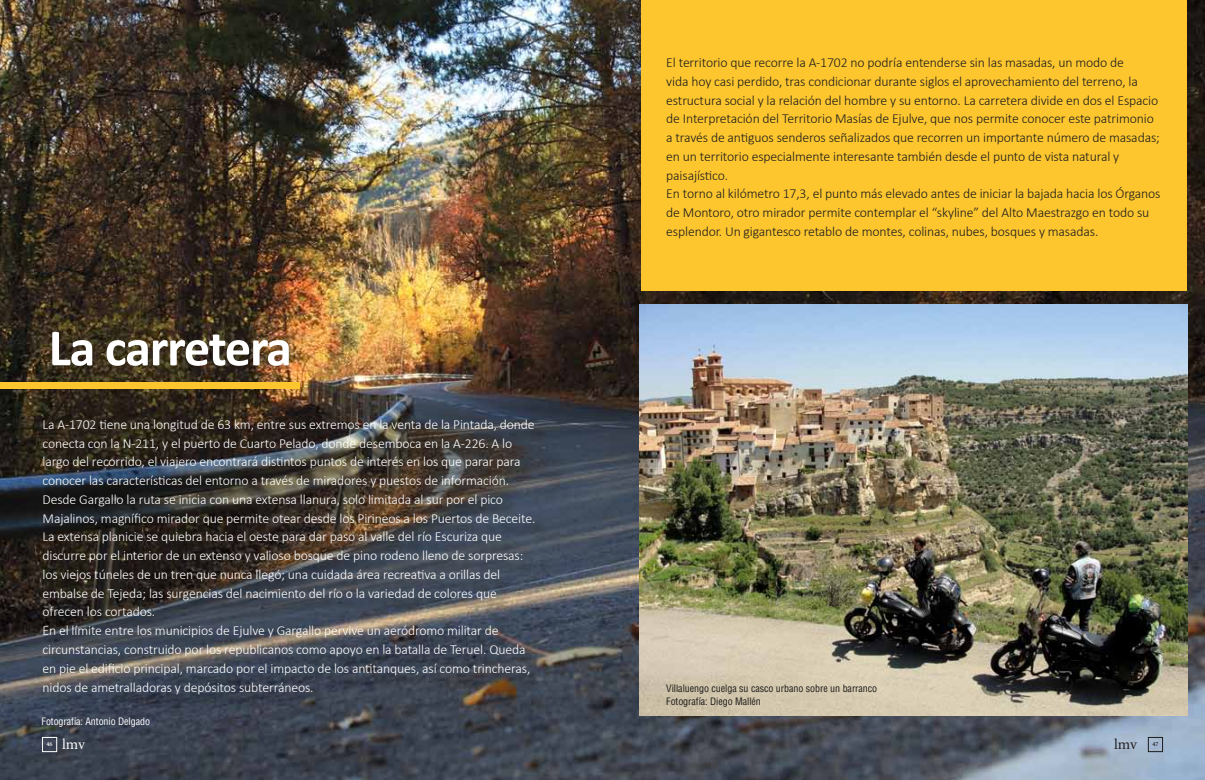
<style>
.page{position:relative;width:1205px;height:780px;background:#fff}
.page>*{position:absolute;margin:0;border:0;box-sizing:border-box;transform-origin:0 0}
.t1{font:700 52.5px "Calibri";color:#fff}
.t2{font:15px "Minion";color:#fff}
.t3{font:15px "Minion";color:#1d1d1b}
.t4{font:300 13.75px/18.8px "Calibri";letter-spacing:-.01em;color:#fff}
.t5{font:300 13.75px/18.8px "Calibri";letter-spacing:-.01em;color:#1d1d1b}
.t6{font:condensed 10px/13.1px "Helvetica LT Std";letter-spacing:-.005em;color:#1d1d1b}
.t7{font:condensed 10px "Helvetica LT Std";letter-spacing:-.005em;color:#fff}
.t8{font:600 6.25px "Minion";color:#fff}
.t9{font:600 6.25px "Minion";color:#1d1d1b}
</style>
<div class="page">
<img style="left:0;top:0;width:1205px;height:780px">
<div style="left:42px;top:737px;width:15px;height:14px;border:1px solid #fff"></div>
<div style="left:0;top:383px;width:299px;height:6px;background:#fdc62f"></div>
<div style="left:45px;top:421px;width:504px;height:287px;background:#1d1d1b;opacity:.75"></div>
<div style="left:641px;top:0;width:546px;height:291px;background:#fdc62f"></div>
<img style="left:639px;top:305px;width:548px;height:410px">
<div style="left:1148px;top:737px;width:14px;height:14px;border:1px solid #1d1d1b"></div>
<h1 class="t1" style="left:49px;top:314px;width:245px">La carretera</h1>
<p class="t4" style="left:43px;top:414px;width:494px">La A-1702 tiene una longitud de 63 km, entre sus extremos en la venta de la Pintada, donde conecta con la N-211, y el puerto de Cuarto Pelado, donde desemboca en la A-226. A lo largo del recorrido, el viajero encontrará distintos puntos de interés en los que parar para conocer las características del entorno a través de miradores y puestos de información.<br>Desde Gargallo la ruta se inicia con una extensa llanura, solo limitada al sur por el pico Majalinos, magnífico mirador que permite otear desde los Pirineos a los Puertos de Beceite.<br>La extensa planicie se quiebra hacia el oeste para dar paso al valle del río Escuriza que discurre por el interior de un extenso y valioso bosque de pino rodeno lleno de sorpresas: los viejos túneles de un tren que nunca llegó; una cuidada área recreativa a orillas del embalse de Tejeda; las surgencias del nacimiento del río o la variedad de colores que ofrecen los cortados.<br>En el límite entre los municipios de Ejulve y Gargallo pervive un aeródromo militar de circunstancias, construido por los republicanos como apoyo en la batalla de Teruel. Queda en pie el edificio principal, marcado por el impacto de los antitanques, así como trincheras, nidos de ametralladoras y depósitos subterráneos.</p>
<p class="t7" style="left:42px;top:715px;width:110px">Fotografía: Antonio Delgado</p>
<p class="t8" style="left:47px;top:741px;width:8px">46</p>
<p class="t2" style="left:62px;top:736px;width:24px">lmv</p>
<p class="t5" style="left:666px;top:53px;width:496px">El territorio que recorre la A-1702 no podría entenderse sin las masadas, un modo de<br>vida hoy casi perdido, tras condicionar durante siglos el aprovechamiento del terreno, la estructura social y la relación del hombre y su entorno. La carretera divide en dos el Espacio de Interpretación del Territorio Masías de Ejulve, que nos permite conocer este patrimonio a través de antiguos senderos señalizados que recorren un importante número de masadas; en un territorio especialmente interesante también desde el punto de vista natural y paisajístico.<br>En torno al kilómetro 17,3, el punto más elevado antes de iniciar la bajada hacia los Órganos de Montoro, otro mirador permite contemplar el “skyline” del Alto Maestrazgo en todo su esplendor. Un gigantesco retablo de montes, colinas, nubes, bosques y masadas.</p>
<p class="t6" style="left:666px;top:682px;width:212px">Villaluengo cuelga su casco urbano sobre un barranco<br>Fotografía: Diego Mallén</p>
<p class="t3" style="left:1114px;top:736px;width:24px">lmv</p>
<p class="t9" style="left:1152px;top:741px;width:8px">47</p>
</div>
